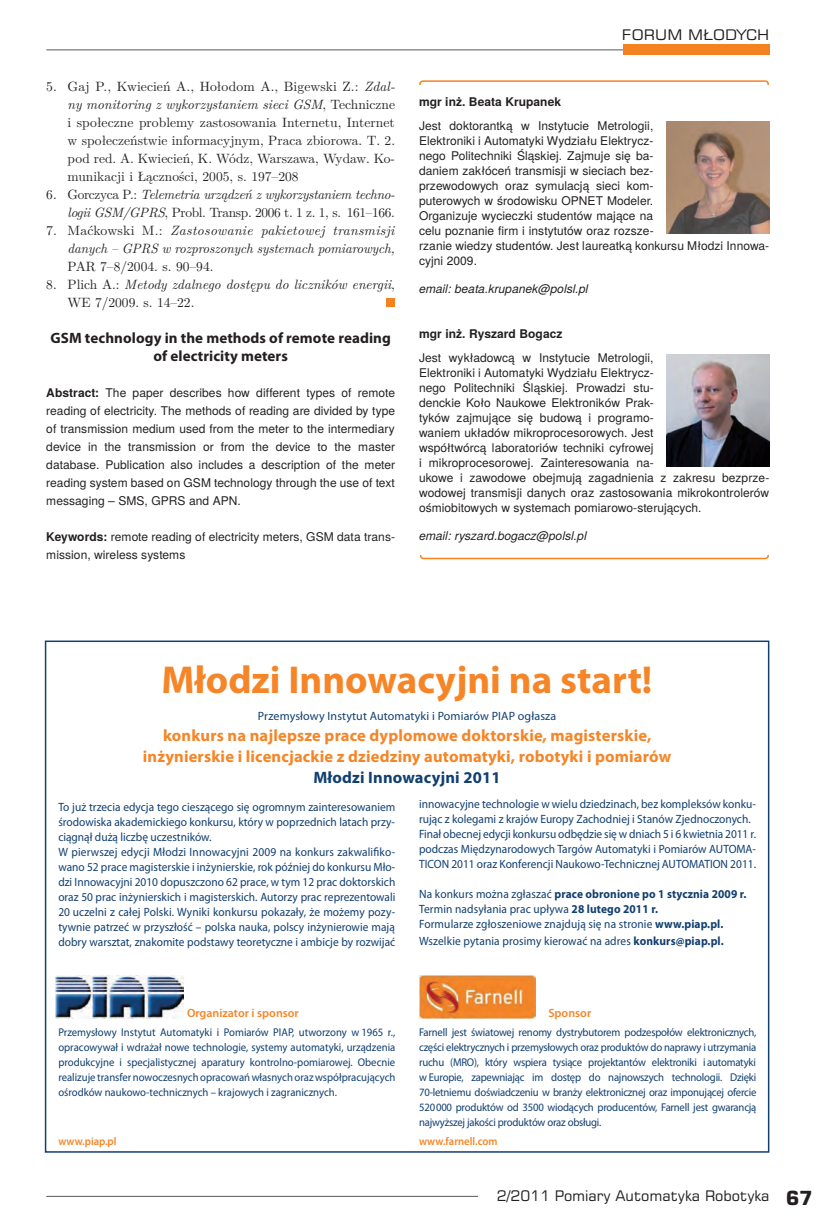
<style>
.page{position:relative;width:837px;height:1220px;background:#fff}
.page>*{position:absolute;margin:0;border:0;box-sizing:border-box;transform-origin:0 0}
.t1{font:700 39px "Myriad Pro";color:#f58527}
.t2{font:700 18px "Square 721 PL";color:#231f20}
.t3{font:700 16.5px/21px "Myriad Pro";letter-spacing:.01em;color:#f58527;text-align:center}
.t4{font:700 16.5px "Myriad Pro";letter-spacing:.01em;color:#113f70}
.t5{font:700 15px/18px "Myriad Pro";letter-spacing:.005em;color:#231f20;text-align:center}
.t6{font:13.5px/18px "LM Roman 10";color:#231f20;text-align:justify}
.t7{font:italic 13.5px/18px "LM Roman 10";letter-spacing:-.01em;color:#231f20;text-align:right}
.t8{font:13.5px "Square 721 PL";color:#231f20}
.t9{font:13.5px "Square 721 PL";color:#231f20;scale:1.1 1}
.t10{font:12px/15px "Te X Gyre Heros";letter-spacing:.005em;color:#231f20}
.t11{font:12px/15px "Myriad Pro";color:#113f70;scale:.95 1}
.t12{font:italic 12px "Te X Gyre Heros";letter-spacing:.005em;color:#231f20}
.t13{font:12px "Myriad Pro";color:#113f70}
.t14{font:700 12px "Te X Gyre Heros";letter-spacing:.005em;color:#231f20}
.t15{font:600 12px "Myriad Pro";color:#f58527}
.t16{font:11.25px/15px "Myriad Pro";letter-spacing:-.015em;color:#113f70;text-align:justify;scale:.95 1}
.t17{font:600 11.25px "Myriad Pro";color:#f58527;scale:.95 1}
.s1{font-style:italic}
.s2{font-style:normal}
.s3{font-weight:700}
</style>
<div class="page">
<hr style="left:46px;top:50px;width:723px;height:1px;background:#57585a">
<hr style="left:46px;top:1195px;width:723px;height:1px;background:#57585a">
<div style="left:623px;top:44px;width:146px;height:11px;background:#f58220"></div>
<div style="left:478px;top:1180px;width:291px;height:30px;background:#fff"></div>
<div style="left:386px;top:298px;width:9px;height:9px;background:#f58220"></div>
<img style="left:666px;top:121px;width:103px;height:113px">
<img style="left:666px;top:354px;width:103px;height:113px">
<div style="left:419px;top:80px;width:350px;height:9px;border:2px solid #f58220;border-radius:3px"></div>
<div style="left:419px;top:85px;width:349px;height:6px;background:#fff"></div>
<div style="left:420px;top:551px;width:349px;height:8px;border:2px solid #f58220;border-radius:3px"></div>
<div style="left:419px;top:549px;width:350px;height:6px;background:#fff"></div>
<svg style="left:45px;top:640px;width:724px;height:512px"></svg>
<img style="left:55px;top:975px;width:128px;height:42px">
<img style="left:419px;top:975px;width:116px;height:43px">
<p class="t6" style="left:68px;top:78px;width:329px;text-indent:-21px">5. Gaj P., Kwiecień A., Hołodom A., Bigewski Z.: <span class="s1">Zdal&shy;ny monitoring z wykorzystaniem sieci GSM</span>, Techniczne i społeczne problemy zastosowania Internetu, Internet w społeczeństwie informacyjnym, Praca zbiorowa. T. 2. pod red. A. Kwiecień, K. Wódz, Warszawa, Wydaw. Ko&shy;munikacji i Łączności, 2005, s. 197–208</p>
<p class="t7" style="left:46px;top:186px;width:350px"><span class="s2">6. Gorczyca P.:</span> Telemetria urządzeń z wykorzystaniem techno&shy;logii GSM/GPRS<span class="s2">, Probl. Transp. 2006 t. 1 z. 1, s. 161–166.</span></p>
<p class="t7" style="left:46px;top:222px;width:350px"><span class="s2">7. Maćkowski M.:</span> Zastosowanie pakietowej transmisji danych – GPRS w rozproszonych systemach pomiarowych,</p>
<p class="t6" style="left:68px;top:258px;width:147px">PAR 7–8/2004. s. 90–94.</p>
<p class="t7" style="left:68px;top:276px;width:329px;text-align:left;text-indent:-21px"><span class="s2">8. Plich A.:</span> Metody zdalnego dostępu do liczników energii<span class="s2">,<br>WE 7/2009. s. 14–22.</span></p>
<p class="t5" style="left:51px;top:330px;width:342px">GSM technology in the methods of remote reading of electricity meters</p>
<p class="t10" style="left:46px;top:384px;width:350px;line-height:18px;text-align:justify"><span class="s3">Abstract:</span> The paper describes how different types of remote reading of electricity. The methods of reading are divided by type of transmission medium used from the meter to the intermediary device in the transmission or from the device to the master database. Publication also includes a description of the meter reading system based on GSM technology through the use of text messaging – SMS, GPRS and APN.</p>
<p class="t10" style="left:46px;top:528px;width:350px;line-height:18px"><span class="s3">Keywords:</span> remote reading of electricity meters, GSM data trans&shy;mission, wireless systems</p>
<p class="t9" style="left:622px;top:29px;width:135px">FORUM MŁODYCH</p>
<p class="t14" style="left:419px;top:97px;width:144px">mgr inż. Beata Krupanek</p>
<p class="t10" style="left:419px;top:119px;width:352px">Jest doktorantką w Instytucie Metrologii,<br>Elektroniki i Automatyki Wydziału Elektrycz-<br>nego Politechniki Śląskiej. Zajmuje się ba-<br>daniem zakłóceń transmisji w sieciach bez-<br>przewodowych oraz symulacją sieci kom-<br>puterowych w środowisku OPNET Modeler.<br>Organizuje wycieczki studentów mające na<br>celu poznanie firm i instytutów oraz rozsze-<br>rzanie wiedzy studentów. Jest laureatką konkursu Młodzi Innowa&shy;cyjni 2009.</p>
<p class="t12" style="left:419px;top:282px;width:171px">email: beata.krupanek@polsl.pl</p>
<p class="t14" style="left:419px;top:329px;width:145px">mgr inż. Ryszard Bogacz</p>
<p class="t10" style="left:419px;top:351px;width:352px">Jest wykładowcą w Instytucie Metrologii,<br>Elektroniki i Automatyki Wydziału Elektrycz-<br>nego Politechniki Śląskiej. Prowadzi stu-<br>denckie Koło Naukowe Elektroników Prak-<br>tyków zajmujące się budową i programo-<br>waniem układów mikroprocesorowych. Jest<br>współtwórcą laboratoriów techniki cyfrowej<br>i mikroprocesorowej. Zainteresowania na-<br>ukowe i zawodowe obejmują zagadnienia z zakresu bezprze&shy;wodowej transmisji danych oraz zastosowania mikrokontrolerów ośmiobitowych w systemach pomiarowo-sterujących.</p>
<p class="t12" style="left:419px;top:528px;width:169px">email: ryszard.bogacz@polsl.pl</p>
<h1 class="t1" style="left:162px;top:665px;width:492px">Młodzi Innowacyjni na start!</h1>
<p class="t13" style="left:258px;top:712px;width:300px">Przemysłowy Instytut Automatyki i Pomiarów PIAP ogłasza</p>
<h3 class="t3" style="left:143px;top:726px;width:530px">konkurs na najlepsze prace dyplomowe doktorskie, magisterskie, inżynierskie i licencjackie z dziedziny automatyki, robotyki i pomiarów</h3>
<h3 class="t4" style="left:313px;top:771px;width:189px">Młodzi Innowacyjni 2011</h3>
<p class="t11" style="left:58px;top:800px;width:356px">To już trzecia edycja tego cieszącego się ogromnym zainteresowaniem środowiska akademickiego konkursu, który w poprzednich latach przy&shy;ciągnął dużą liczbę uczestników.<br>W pierwszej edycji Młodzi Innowacyjni 2009 na konkurs zakwalifiko&shy;wano 52 prace magisterskie i inżynierskie, rok później do konkursu Mło&shy;dzi Innowacyjni 2010 dopuszczono 62 prace, w tym 12 prac doktorskich oraz 50 prac inżynierskich i magisterskich. Autorzy prac reprezentowali 20 uczelni z całej Polski. Wyniki konkursu pokazały, że możemy pozy&shy;tywnie patrzeć w przyszłość – polska nauka, polscy inżynierowie mają dobry warsztat, znakomite podstawy teoretyczne i ambicje by rozwijać</p>
<p class="t11" style="left:419px;top:797px;width:356px">innowacyjne technologie w wielu dziedzinach, bez kompleksów konku&shy;rując z kolegami z krajów Europy Zachodniej i Stanów Zjednoczonych.<br>Finał obecnej edycji konkursu odbędzie się w dniach 5 i 6 kwietnia 2011 r. podczas Międzynarodowych Targów Automatyki i Pomiarów AUTOMA-TICON 2011 oraz Konferencji Naukowo-Technicznej AUTOMATION 2011.</p>
<p class="t11" style="left:419px;top:887px;width:346px">Na konkurs można zgłaszać <span class="s3">prace obronione po 1 stycznia 2009 r.<br></span>Termin nadsyłania prac upływa <span class="s3">28 lutego 2011 r.<br></span>Formularze zgłoszeniowe znajdują się na stronie <span class="s3">www.piap.pl.</span></p>
<p class="t11" style="left:419px;top:934px;width:322px">Wszelkie pytania prosimy kierować na adres <span class="s3">konkurs@piap.pl.</span></p>
<p class="t15" style="left:187px;top:1005px;width:113px">Organizator i sponsor</p>
<p class="t15" style="left:548px;top:1005px;width:44px">Sponsor</p>
<p class="t16" style="left:58px;top:1025px;width:356px">Przemysłowy Instytut Automatyki i Pomiarów PIAP, utworzony w 1965 r., opracowywał i wdrażał nowe technologie, systemy automatyki, urządzenia produkcyjne i specjalistycznej aparatury kontrolno-pomiarowej. Obecnie realizuje transfer nowoczesnych opracowań własnych oraz współpracujących ośrodków naukowo-technicznych – krajowych i zagranicznych.</p>
<p class="t17" style="left:58px;top:1134px;width:63px">www.piap.pl</p>
<p class="t16" style="left:419px;top:1025px;width:357px">Farnell jest światowej renomy dystrybutorem podzespołów elektronicznych, części elektrycznych i przemysłowych oraz produktów do naprawy i utrzymania ruchu (MRO), który wspiera tysiące projektantów elektroniki i automatyki w Europie, zapewniając im dostęp do najnowszych technologii. Dzięki 70-letniemu doświadczeniu w branży elektronicznej oraz imponującej ofercie 520 000 produktów od 3500 wiodących producentów, Farnell jest gwarancją najwyższej jakości produktów oraz obsługi.</p>
<p class="t17" style="left:419px;top:1134px;width:84px">www.farnell.com</p>
<p class="t8" style="left:497px;top:1190px;width:274px">2/2011 Pomiary Automatyka Robotyka</p>
<h2 class="t2" style="left:785px;top:1190px;width:29px">67</h2>
</div>
